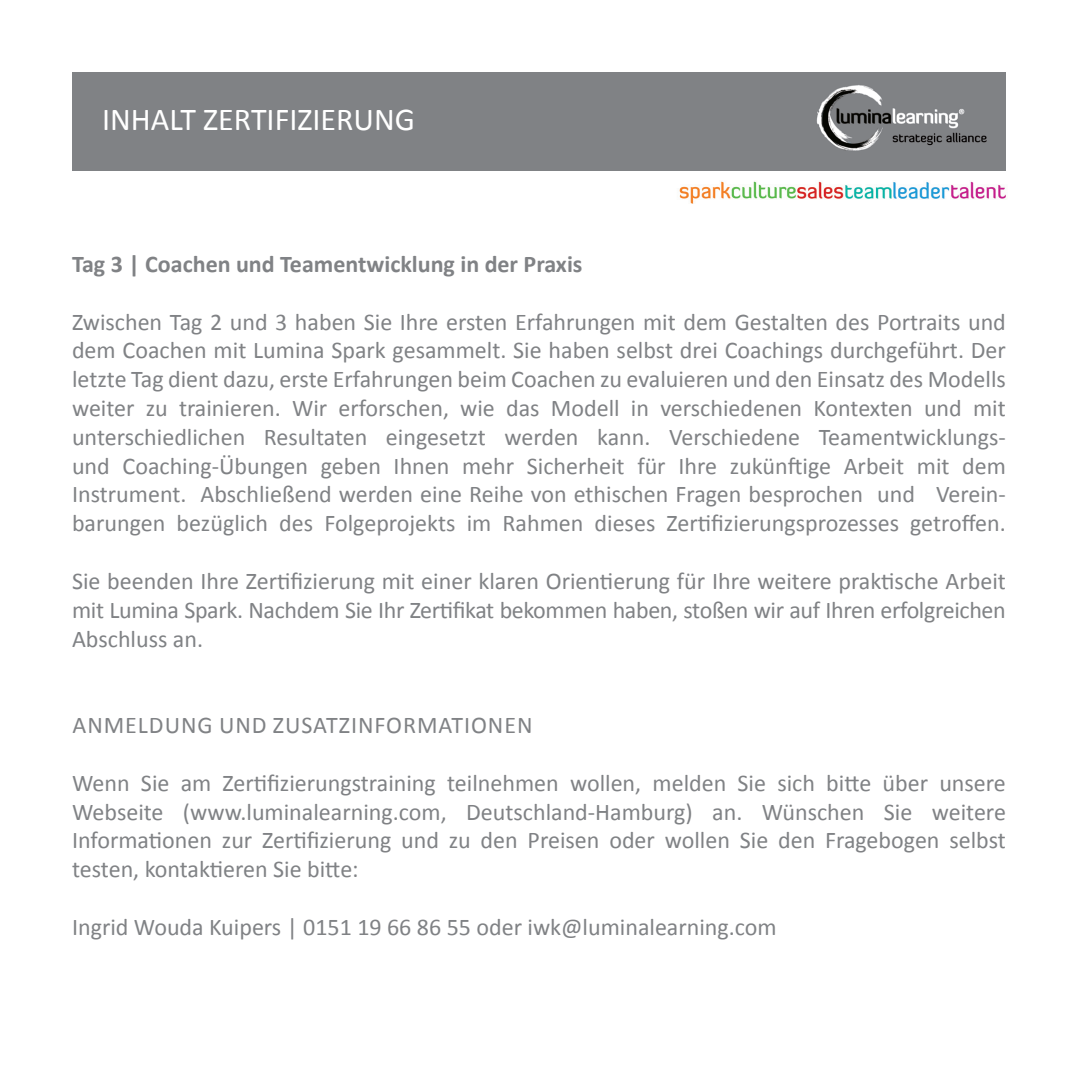
<style>
.page{position:relative;width:1078px;height:1078px;background:#fff}
.page>*{position:absolute;margin:0;border:0;box-sizing:border-box;transform-origin:0 0}
.t1{font:32px "Calibri";color:#fff}
.t2{font:24px/28.8px "Calibri";color:#808285;text-align:justify}
.t3{font:700 24px "Calibri";color:#808285}
</style>
<div class="page">
<div style="left:72px;top:72px;width:933px;height:98px;background:#808285"></div>
<img style="left:679px;top:181px;width:327px;height:23px">
<img style="left:816px;top:85px;width:171px;height:66px">
<h1 class="t1" style="left:102px;top:99px;width:314px">INHALT ZERTIFIZIERUNG</h1>
<p class="t3" style="left:72px;top:248px;width:512px">Tag 3 | Coachen und Teamentwicklung in der Praxis</p>
<p class="t2" style="left:72px;top:307px;width:935px">Zwischen Tag 2 und 3 haben Sie Ihre ersten Erfahrungen mit dem Gestalten des Portraits und dem Coachen mit Lumina Spark gesammelt. Sie haben selbst drei Coachings durchgeführt. Der letzte Tag dient dazu, erste Erfahrungen beim Coachen zu evaluieren und den Einsatz des Modells weiter zu trainieren. Wir erforschen, wie das Modell in verschiedenen Kontexten und mit unterschiedlichen Resultaten eingesetzt werden kann. Verschiedene Teamentwicklungs&shy;und Coaching-Übungen geben Ihnen mehr Sicherheit für Ihre zukünftige Arbeit mit dem Instrument. Abschließend werden eine Reihe von ethischen Fragen besprochen und Verein&shy;barungen bezüglich des Folgeprojekts im Rahmen dieses Zertifizierungsprozesses getroffen.</p>
<p class="t2" style="left:72px;top:566px;width:935px">Sie beenden Ihre Zertifizierung mit einer klaren Orientierung für Ihre weitere praktische Arbeit mit Lumina Spark. Nachdem Sie Ihr Zertifikat bekommen haben, stoßen wir auf Ihren erfolgreichen Abschluss an.</p>
<p class="t2" style="left:72px;top:710px;width:32px">Anmeldung</p>
<p class="t2" style="left:219px;top:710px;width:16px">und</p>
<p class="t2" style="left:273px;top:710px;width:27px">Zusatzinformationen</p>
<p class="t2" style="left:72px;top:768px;width:935px">Wenn Sie am Zertifizierungstraining teilnehmen wollen, melden Sie sich bitte über unsere Webseite (www.luminalearning.com, Deutschland-Hamburg) an. Wünschen Sie weitere Informationen zur Zertifizierung und zu den Preisen oder wollen Sie den Fragebogen selbst testen, kontaktieren Sie bitte:</p>
<p class="t2" style="left:72px;top:912px;width:706px">Ingrid Wouda Kuipers | 0151 19 66 86 55 oder iwk@luminalearning.com</p>
</div>
